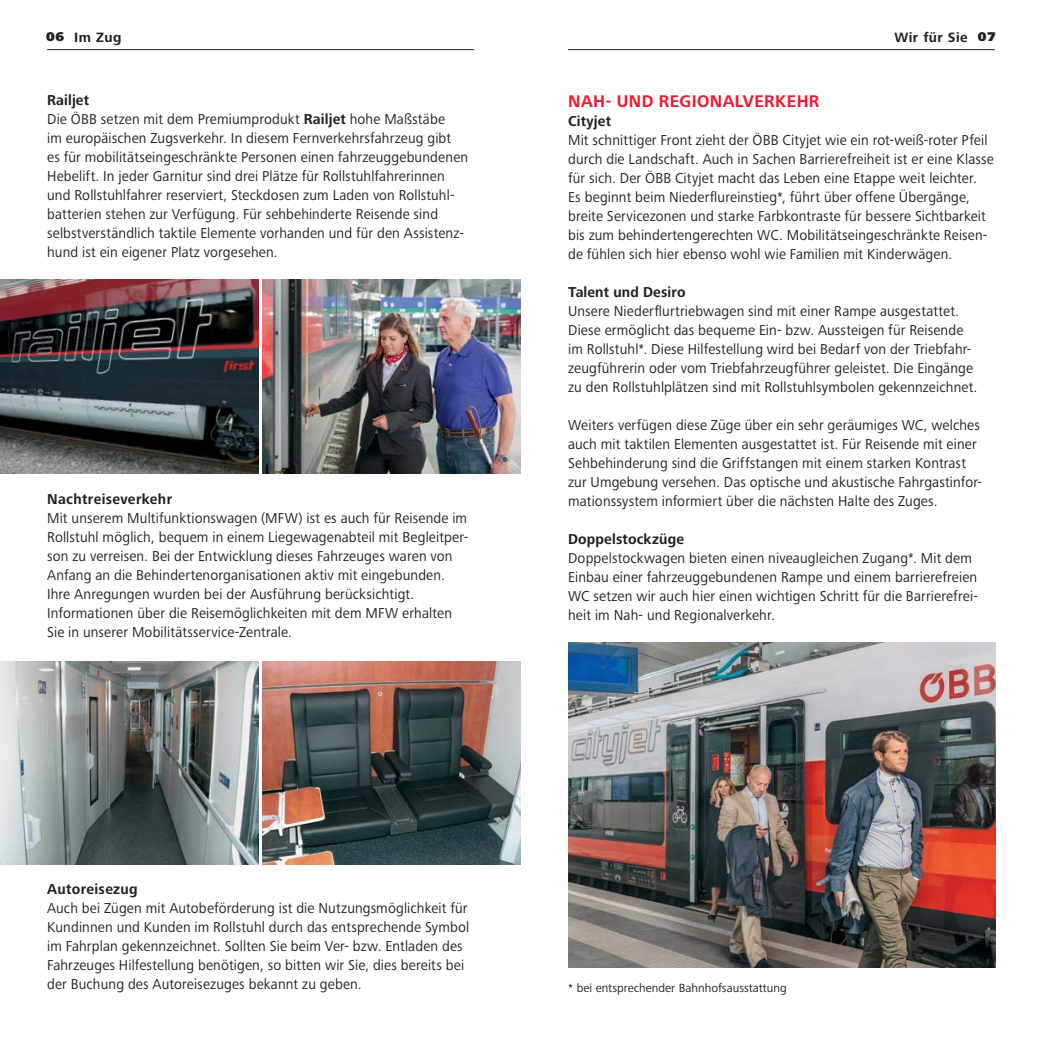
<style>
.page{position:relative;width:1042px;height:1042px;background:#fff}
.page>*{position:absolute;margin:0;border:0;box-sizing:border-box;transform-origin:0 0}
.t1{font:700 17.5px "Frutiger Next Pro";letter-spacing:.025em;color:#ed1b34;scale:.96 1}
.t2{font:14.88px/19.1px "Frutiger Next Pro";letter-spacing:.01em;color:#231f20;scale:.96 1}
.t3{font:700 14.88px "Frutiger Next Pro";letter-spacing:.01em;color:#231f20;scale:.96 1}
.t4{font:700 14px "Frutiger Next Pro";letter-spacing:.025em;color:#231f20}
.t5{font:12.25px "Frutiger Next Pro";color:#231f20}
.s1{font-weight:900;font-size:13.12px}
.s2{font-weight:700}
</style>
<div class="page">
<img style="left:263px;top:280px;width:258px;height:193px">
<img style="left:0;top:280px;width:258px;height:193px">
<img style="left:0;top:661px;width:258px;height:203px">
<img style="left:263px;top:661px;width:258px;height:203px">
<img style="left:568px;top:642px;width:427px;height:326px">
<hr style="left:47px;top:49px;width:427px;height:1px;background:#231f20">
<hr style="left:568px;top:49px;width:427px;height:1px;background:#231f20">
<p class="t4" style="left:46px;top:30px;width:77px"><span class="s1">06</span> Im Zug</p>
<p class="t4" style="left:894px;top:30px;width:103px">Wir für Sie <span class="s1">07</span></p>
<p class="t2" style="left:47px;top:91px;width:440px"><span class="s2">Railjet<br></span>Die ÖBB setzen mit dem Premium produkt <span class="s2">Railjet</span> hohe Maßstäbe<br>im europäischen Zugsverkehr. In diesem Fernverkehrsfahrzeug gibt<br>es für mobilitätseingeschränkte Personen einen fahrzeuggebundenen Hebelift. In jeder Garnitur sind drei Plätze für Rollstuhlfahrerinnen und Rollstuhlfahrer reserviert, Steckdosen zum Laden von Rollstuhl&shy;batterien stehen zur Verfügung. Für sehbehinderte Reisende sind selbstverständlich taktile Elemente vorhanden und für den Assistenz&shy;hund ist ein eigener Platz vorgesehen.</p>
<p class="t3" style="left:47px;top:492px;width:132px">Nachtreiseverkehr</p>
<p class="t2" style="left:47px;top:509px;width:440px">Mit unserem Multifunktionswagen (MFW) ist es auch für Reisende im Rollstuhl möglich, bequem in einem Liegewagenabteil mit Begleitper&shy;son zu verreisen. Bei der Entwicklung dieses Fahrzeuges waren von Anfang an die Behin derten organisationen aktiv mit eingebunden.<br>Ihre Anregungen wurden bei der Ausführung berücksichtigt.<br>Informationen über die Reisemöglichkeiten mit dem MFW erhalten Sie in unserer Mobilitätsservice-Zentrale.</p>
<p class="t3" style="left:47px;top:882px;width:96px">Autoreisezug</p>
<p class="t2" style="left:47px;top:899px;width:441px">Auch bei Zügen mit Autobeförderung ist die Nutzungsmöglichkeit für Kundinnen und Kunden im Rollstuhl durch das entsprechende Symbol im Fahrplan gekennzeichnet. Sollten Sie beim Ver- bzw. Entladen des Fahrzeuges Hilfestellung benötigen, so bitten wir Sie, dies bereits bei der Buchung des Autoreisezuges bekannt zu geben.</p>
<p class="t1" style="left:568px;top:93px;width:263px">NAH- UND REGIONALVERKEHR</p>
<p class="t3" style="left:568px;top:114px;width:46px">Cityjet</p>
<p class="t2" style="left:568px;top:131px;width:445px">Mit schnittiger Front zieht der ÖBB Cityjet wie ein rot-weiß-roter Pfeil durch die Landschaft. Auch in Sachen Barrierefreiheit ist er eine Klasse für sich. Der ÖBB Cityjet macht das Leben eine Etappe weit leichter.<br>Es beginnt beim Niederflureinstieg*, führt über offene Übergänge, breite Servicezonen und starke Farbkontraste für bessere Sichtbarkeit bis zum behindertengerechten WC. Mobilitätseingeschränkte Reisen&shy;de fühlen sich hier ebenso wohl wie Familien mit Kinderwägen.</p>
<p class="t3" style="left:568px;top:285px;width:124px">Talent und Desiro</p>
<p class="t2" style="left:568px;top:302px;width:428px">Unsere Niederflurtriebwagen sind mit einer Rampe ausgestattet.<br>Diese ermöglicht das bequeme Ein- bzw. Aussteigen für Reisende im Rollstuhl*. Diese Hilfestellung wird bei Bedarf von der Triebfahr&shy;zeugführerin oder vom Triebfahrzeugführer geleistet. Die Eingänge zu den Rollstuhlplätzen sind mit Rollstuhlsymbolen gekennzeichnet.</p>
<p class="t2" style="left:568px;top:416px;width:433px">Weiters verfügen diese Züge über ein sehr geräumiges WC, welches auch mit taktilen Elementen ausgestattet ist. Für Reisende mit einer Sehbehinderung sind die Griffstangen mit einem starken Kontrast zur Umgebung versehen. Das optische und akustische Fahrgastinfor&shy;mationssystem informiert über die nächsten Halte des Zuges.</p>
<p class="t3" style="left:568px;top:531px;width:122px">Doppelstockzüge</p>
<p class="t2" style="left:568px;top:549px;width:428px">Doppelstockwagen bieten einen niveaugleichen Zugang*. Mit dem Einbau einer fahrzeuggebundenen Rampe und einem barrierefreien WC setzen wir auch hier einen wichtigen Schritt für die Barrierefrei&shy;heit im Nah- und Regionalverkehr.</p>
<p class="t5" style="left:568px;top:981px;width:220px">* bei entsprechender Bahnhofsausstattung</p>
</div>
